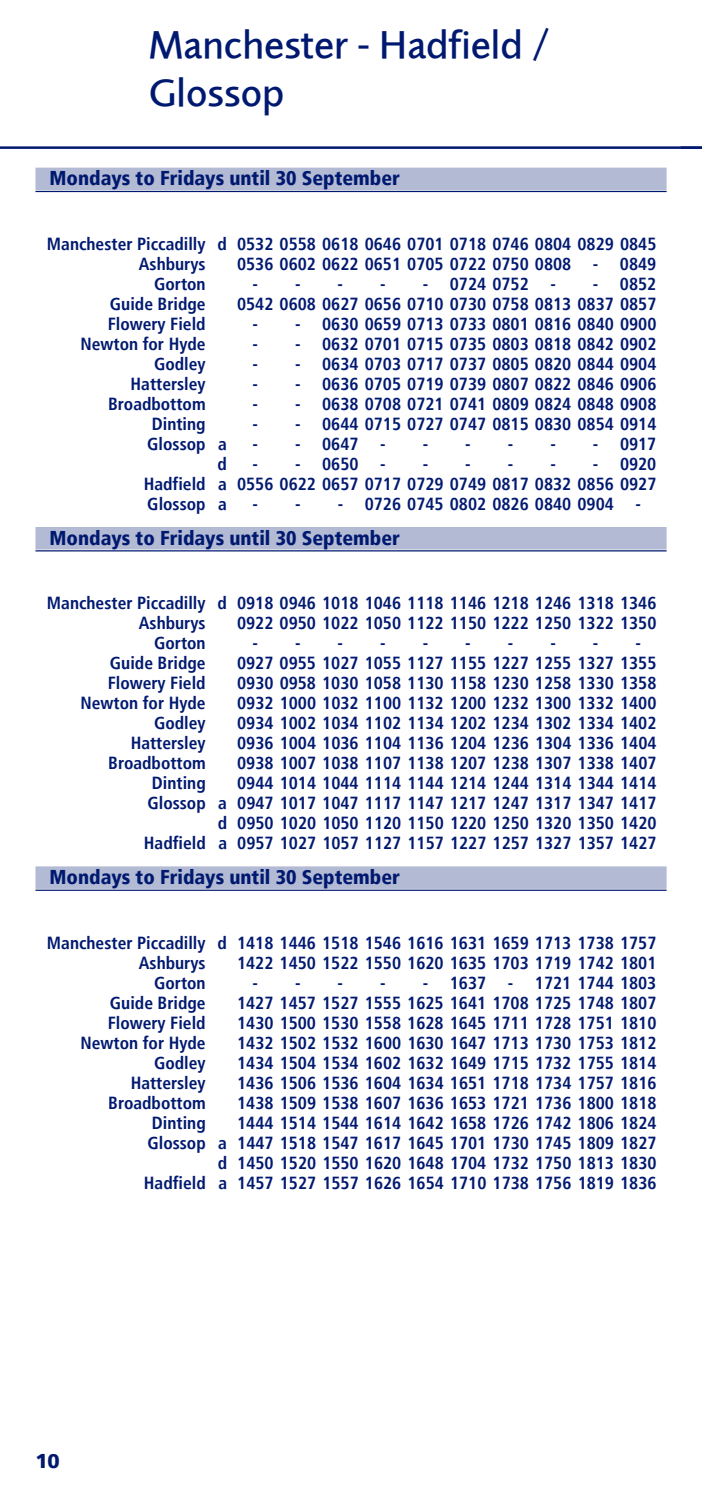
<style>
.page{position:relative;width:702px;height:1489px;background:#fff}
.page>*{position:absolute;margin:0;border:0;box-sizing:border-box;transform-origin:0 0}
.t1{font:500 40px/48px "Foundry Sans";color:#001970}
.t2{font:900 condensed 20px "Frutiger LT";color:#001970}
.t3{font:900 20px "Frutiger LT";color:#001970}
.t4{font:700 condensed 17.5px/20px "Frutiger LT";color:#001970}
</style>
<div class="page">
<hr style="left:0;top:146px;width:702px;height:3px;background:#001970">
<div style="left:35px;top:168px;width:631px;height:22px;background:#b3bad4"></div>
<hr style="left:35px;top:191px;width:631px;height:1px;background:#001970">
<div style="left:35px;top:527px;width:631px;height:22px;background:#b3bad4"></div>
<hr style="left:35px;top:550px;width:631px;height:1px;background:#001970">
<div style="left:35px;top:866px;width:631px;height:22px;background:#b3bad4"></div>
<hr style="left:35px;top:889px;width:631px;height:1px;background:#001970">
<h1 class="t1" style="left:149px;top:20px;width:402px">Manchester - Hadfield /<br>Glossop</h1>
<p class="t2" style="left:50px;top:166px;width:352px">Mondays to Fridays until 30 September</p>
<p class="t4" style="left:139px;top:234px;width:519px;text-indent:-92px">Manchester Piccadilly d 0532 0558 0618 0646 0701 0718 0746 0804 0829 0845<br>Ashburys</p>
<p class="t4" style="left:237px;top:254px;width:421px">0536 0602 0622 0651 0705 0722 0750 0808 - 0849</p>
<p class="t4" style="left:154px;top:274px;width:53px">Gorton</p>
<p class="t4" style="left:252px;top:274px;width:50px">- -</p>
<p class="t4" style="left:337px;top:274px;width:50px">- -</p>
<p class="t4" style="left:422px;top:274px;width:135px">- 0724 0752 -</p>
<p class="t4" style="left:593px;top:274px;width:65px">- 0852</p>
<p class="t4" style="left:110px;top:294px;width:97px">Guide Bridge</p>
<p class="t4" style="left:237px;top:294px;width:421px">0542 0608 0627 0656 0710 0730 0758 0813 0837 0857</p>
<p class="t4" style="left:108px;top:314px;width:99px">Flowery Field</p>
<p class="t4" style="left:252px;top:314px;width:405px">- - 0630 0659 0713 0733 0801 0816 0840 0900</p>
<p class="t4" style="left:80px;top:334px;width:127px">Newton for Hyde</p>
<p class="t4" style="left:252px;top:334px;width:405px">- - 0632 0701 0715 0735 0803 0818 0842 0902</p>
<p class="t4" style="left:154px;top:354px;width:53px">Godley</p>
<p class="t4" style="left:252px;top:354px;width:405px">- - 0634 0703 0717 0737 0805 0820 0844 0904</p>
<p class="t4" style="left:131px;top:374px;width:77px">Hattersley</p>
<p class="t4" style="left:252px;top:374px;width:405px">- - 0636 0705 0719 0739 0807 0822 0846 0906</p>
<p class="t4" style="left:108px;top:394px;width:99px">Broadbottom</p>
<p class="t4" style="left:252px;top:394px;width:405px">- - 0638 0708 0721 0741 0809 0824 0848 0908</p>
<p class="t4" style="left:152px;top:414px;width:55px">Dinting</p>
<p class="t4" style="left:252px;top:414px;width:405px">- - 0644 0715 0727 0747 0815 0830 0854 0914</p>
<p class="t4" style="left:147px;top:434px;width:81px">Glossop a</p>
<p class="t4" style="left:252px;top:434px;width:135px">- - 0647 -</p>
<p class="t4" style="left:422px;top:434px;width:50px">- -</p>
<p class="t4" style="left:508px;top:434px;width:50px">- -</p>
<p class="t4" style="left:593px;top:434px;width:65px">- 0917</p>
<p class="t4" style="left:217px;top:454px;width:11px">d</p>
<p class="t4" style="left:252px;top:454px;width:135px">- - 0650 -</p>
<p class="t4" style="left:422px;top:454px;width:50px">- -</p>
<p class="t4" style="left:508px;top:454px;width:50px">- -</p>
<p class="t4" style="left:144px;top:454px;width:514px;text-align:justify;text-indent:449px">- 0920<br>Hadfield a 0556 0622 0657 0717 0729 0749 0817 0832 0856 0927<br>Glossop a</p>
<p class="t4" style="left:252px;top:494px;width:50px">- -</p>
<p class="t4" style="left:337px;top:494px;width:305px">- 0726 0745 0802 0826 0840 0904 -</p>
<p class="t2" style="left:50px;top:525px;width:352px">Mondays to Fridays until 30 September</p>
<p class="t4" style="left:139px;top:593px;width:519px;text-indent:-92px">Manchester Piccadilly d 0918 0946 1018 1046 1118 1146 1218 1246 1318 1346<br>Ashburys</p>
<p class="t4" style="left:237px;top:613px;width:421px">0922 0950 1022 1050 1122 1150 1222 1250 1322 1350</p>
<p class="t4" style="left:154px;top:633px;width:53px">Gorton</p>
<p class="t4" style="left:252px;top:633px;width:50px">- -</p>
<p class="t4" style="left:337px;top:633px;width:50px">- -</p>
<p class="t4" style="left:422px;top:633px;width:50px">- -</p>
<p class="t4" style="left:508px;top:633px;width:50px">- -</p>
<p class="t4" style="left:593px;top:633px;width:50px">- -</p>
<p class="t4" style="left:110px;top:653px;width:97px">Guide Bridge</p>
<p class="t4" style="left:237px;top:653px;width:421px">0927 0955 1027 1055 1127 1155 1227 1255 1327 1355</p>
<p class="t4" style="left:108px;top:673px;width:99px">Flowery Field</p>
<p class="t4" style="left:237px;top:673px;width:421px">0930 0958 1030 1058 1130 1158 1230 1258 1330 1358</p>
<p class="t4" style="left:80px;top:693px;width:127px">Newton for Hyde</p>
<p class="t4" style="left:237px;top:693px;width:421px">0932 1000 1032 1100 1132 1200 1232 1300 1332 1400</p>
<p class="t4" style="left:154px;top:713px;width:53px">Godley</p>
<p class="t4" style="left:237px;top:713px;width:421px">0934 1002 1034 1102 1134 1202 1234 1302 1334 1402</p>
<p class="t4" style="left:131px;top:733px;width:77px">Hattersley</p>
<p class="t4" style="left:237px;top:733px;width:421px">0936 1004 1036 1104 1136 1204 1236 1304 1336 1404</p>
<p class="t4" style="left:108px;top:753px;width:99px">Broadbottom</p>
<p class="t4" style="left:237px;top:753px;width:421px">0938 1007 1038 1107 1138 1207 1238 1307 1338 1407</p>
<p class="t4" style="left:152px;top:773px;width:55px">Dinting</p>
<p class="t4" style="left:144px;top:773px;width:514px;text-align:right">0944 1014 1044 1114 1144 1214 1244 1314 1344 1414<br>Glossop a 0947 1017 1047 1117 1147 1217 1247 1317 1347 1417 d 0950 1020 1050 1120 1150 1220 1250 1320 1350 1420<br>Hadfield a 0957 1027 1057 1127 1157 1227 1257 1327 1357 1427</p>
<p class="t2" style="left:50px;top:864px;width:352px">Mondays to Fridays until 30 September</p>
<p class="t4" style="left:139px;top:932px;width:519px;text-indent:-92px">Manchester Piccadilly d 1418 1446 1518 1546 1616 1631 1659 1713 1738 1757<br>Ashburys</p>
<p class="t4" style="left:237px;top:952px;width:421px">1422 1450 1522 1550 1620 1635 1703 1719 1742 1801</p>
<p class="t4" style="left:154px;top:972px;width:53px">Gorton</p>
<p class="t4" style="left:252px;top:972px;width:50px">- -</p>
<p class="t4" style="left:337px;top:972px;width:50px">- -</p>
<p class="t4" style="left:422px;top:972px;width:235px">- 1637 - 1721 1744 1803</p>
<p class="t4" style="left:110px;top:992px;width:97px">Guide Bridge</p>
<p class="t4" style="left:237px;top:992px;width:421px">1427 1457 1527 1555 1625 1641 1708 1725 1748 1807</p>
<p class="t4" style="left:108px;top:1012px;width:99px">Flowery Field</p>
<p class="t4" style="left:237px;top:1012px;width:421px">1430 1500 1530 1558 1628 1645 1711 1728 1751 1810</p>
<p class="t4" style="left:80px;top:1032px;width:127px">Newton for Hyde</p>
<p class="t4" style="left:237px;top:1032px;width:421px">1432 1502 1532 1600 1630 1647 1713 1730 1753 1812</p>
<p class="t4" style="left:154px;top:1052px;width:53px">Godley</p>
<p class="t4" style="left:237px;top:1052px;width:421px">1434 1504 1534 1602 1632 1649 1715 1732 1755 1814</p>
<p class="t4" style="left:131px;top:1072px;width:77px">Hattersley</p>
<p class="t4" style="left:237px;top:1072px;width:421px">1436 1506 1536 1604 1634 1651 1718 1734 1757 1816</p>
<p class="t4" style="left:108px;top:1092px;width:99px">Broadbottom</p>
<p class="t4" style="left:237px;top:1092px;width:421px">1438 1509 1538 1607 1636 1653 1721 1736 1800 1818</p>
<p class="t4" style="left:152px;top:1112px;width:55px">Dinting</p>
<p class="t4" style="left:144px;top:1112px;width:514px;text-align:right">1444 1514 1544 1614 1642 1658 1726 1742 1806 1824<br>Glossop a 1447 1518 1547 1617 1645 1701 1730 1745 1809 1827 d 1450 1520 1550 1620 1648 1704 1732 1750 1813 1830<br>Hadfield a 1457 1527 1557 1626 1654 1710 1738 1756 1819 1836</p>
<p class="t3" style="left:35px;top:1448px;width:26px">10</p>
</div>
